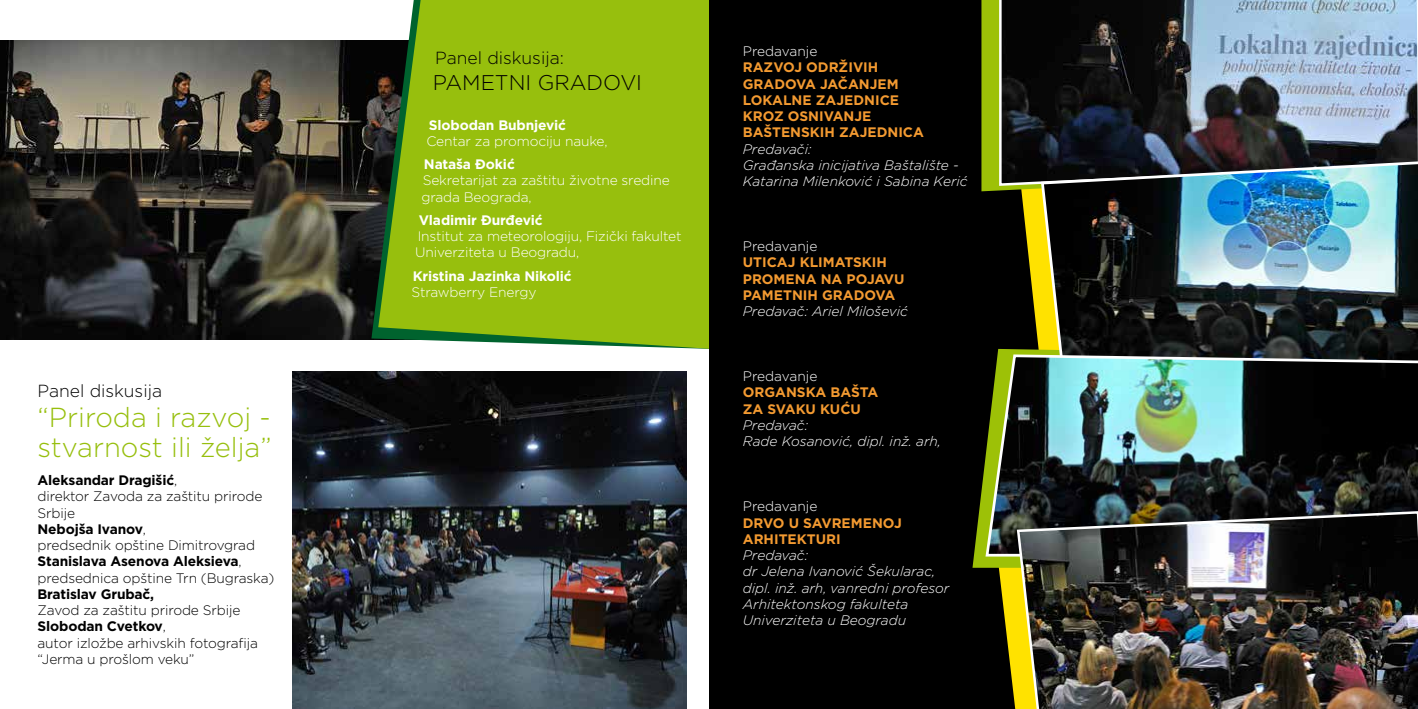
<style>
.page{position:relative;width:1418px;height:709px;background:#fff}
.page>*{position:absolute;margin:0;border:0;box-sizing:border-box;transform-origin:0 0}
.t1{font:300 27.5px/30px "Gotham";color:#97bf0d}
.t2{font:300 21.25px "Gotham";color:#000}
.t3{font:300 17.5px "Gotham";color:#000}
.t4{font:300 13.75px/16.2px "Gotham";letter-spacing:-.01em;color:#000}
.t5{font:italic 300 13.75px/16.2px "Gotham";color:#fff}
.t6{font:300 13.75px/16.2px "Gotham";letter-spacing:-.01em;color:#fff}
.t7{font:700 13.75px/16.2px "Gotham";color:#f39a31}
.t8{font:700 13.75px "Gotham";letter-spacing:-.01em;color:#fff}
.t9{font:700 13.75px "Gotham";letter-spacing:-.01em;color:#000}
.s1{font-weight:700}
</style>
<div class="page">
<img style="left:0;top:41px;width:371px;height:299px">
<svg style="left:371px;top:40px;width:7px;height:300px;background:#1d231e"></svg>
<svg style="left:378px;top:0;width:331px;height:349px;background:#90b814"></svg>
<div style="left:709px;top:0;width:708px;height:709px;background:#000"></div>
<svg style="left:1021px;top:191px;width:18px;height:158px"></svg>
<svg style="left:998px;top:568px;width:17px;height:139px"></svg>
<svg style="left:981px;top:0;width:58px;height:191px;background:#98ba06"></svg>
<svg style="left:972px;top:349px;width:67px;height:219px"></svg>
<img style="left:292px;top:371px;width:394px;height:338px">
<img style="left:997px;top:0;width:420px;height:187px">
<img style="left:1039px;top:158px;width:378px;height:195px">
<img style="left:983px;top:353px;width:434px;height:205px">
<img style="left:1015px;top:510px;width:402px;height:199px">
<p class="t3" style="left:38px;top:379px;width:126px">Panel diskusija</p>
<h1 class="t1" style="left:38px;top:401px;width:236px">“Priroda i razvoj - stvarnost ili želja”</h1>
<p class="t4" style="left:38px;top:471px;width:238px"><span class="s1">Aleksandar Dragišić</span>,<br>direktor Zavoda za zaštitu prirode<br>Srbije<br><span class="s1">Nebojša Ivanov</span>,<br>predsednik opštine Dimitrovgrad<br><span class="s1">Stanislava Asenova Aleksieva</span>, predsednica opštine Trn (Bugraska)</p>
<p class="t9" style="left:38px;top:585px;width:118px">Bratislav Grubač,</p>
<p class="t4" style="left:38px;top:601px;width:222px">Zavod za zaštitu prirode Srbije<br><span class="s1">Slobodan Cvetkov</span>,<br>autor izložbe arhivskih fotografija “Jerma u prošlom veku”</p>
<p class="t3" style="left:435px;top:47px;width:130px">Panel diskusija:</p>
<h2 class="t2" style="left:432px;top:69px;width:28px">Pametni</h2>
<h2 class="t2" style="left:537px;top:69px;width:16px">gradovi</h2>
<p class="t8" style="left:429px;top:115px;width:139px">Slobodan Bubnjević</p>
<p class="t6" style="left:426px;top:132px;width:183px">Centar za promociju nauke,</p>
<p class="t8" style="left:424px;top:155px;width:92px">Nataša Đokić</p>
<p class="t6" style="left:421px;top:172px;width:250px">Sekretarijat za zaštitu životne sredine grada Beograda,</p>
<p class="t8" style="left:419px;top:211px;width:125px">Vladimir Đurđević</p>
<p class="t6" style="left:415px;top:228px;width:268px">Institut za meteorologiju, Fizički fakultet<br>Univerziteta u Beogradu,</p>
<p class="t8" style="left:412px;top:267px;width:160px">Kristina Jazinka Nikolić</p>
<p class="t6" style="left:411px;top:284px;width:126px">Strawberry Energy</p>
<p class="t6" style="left:742px;top:43px;width:76px">Predavanje</p>
<p class="t7" style="left:742px;top:59px;width:183px">RAZVOJ ODRŽIVIH<br>GRADOVA JAČANJEM<br>LOKALNE ZAJEDNICE<br>KROZ OSNIVANJE<br>BAŠTENSKIH ZAJEDNICA</p>
<p class="t5" style="left:742px;top:140px;width:226px">Predavači:<br>Građanska inicijativa Baštalište -<br>Katarina Milenković i Sabina Kerić</p>
<p class="t6" style="left:742px;top:238px;width:76px">Predavanje</p>
<p class="t7" style="left:742px;top:254px;width:163px">UTICAJ KLIMATSKIH<br>PROMENA NA POJAVU<br>PAMETNIH GRADOVA</p>
<p class="t5" style="left:742px;top:303px;width:167px">Predavač: Ariel Milošević</p>
<p class="t6" style="left:742px;top:368px;width:76px">Predavanje</p>
<p class="t7" style="left:742px;top:384px;width:137px">ORGANSKA BAŠTA<br>ZA SVAKU KUĆU</p>
<p class="t5" style="left:742px;top:416px;width:200px">Predavač:<br>Rade Kosanović, dipl. inž. arh,</p>
<p class="t6" style="left:742px;top:498px;width:76px">Predavanje</p>
<p class="t7" style="left:742px;top:514px;width:161px">DRVO U SAVREMENOJ<br>ARHITEKTURI</p>
<p class="t5" style="left:742px;top:546px;width:208px">Predavač:<br>dr Jelena Ivanović Šekularac, dipl. inž. arh, vanredni profesor<br>Arhitektonskog fakulteta<br>Univerziteta u Beogradu</p>
</div>
